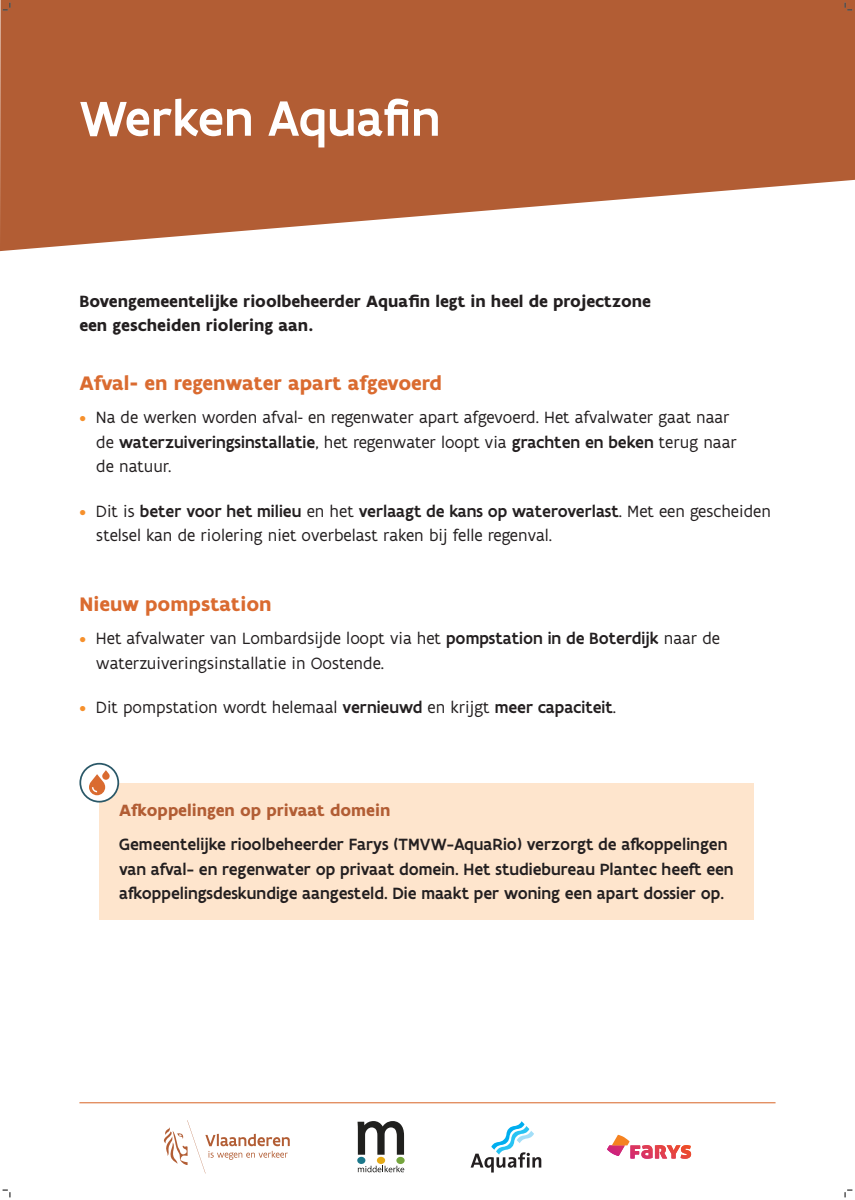
<style>
.page{position:relative;width:855px;height:1200px;background:#fff}
.page>*{position:absolute;margin:0;border:0;box-sizing:border-box;transform-origin:0 0}
.t1{font:500 52.5px "Flanders Art Sans";color:#fff}
.Tussentitel{font:700 21px "Flanders Art Sans";color:#da6b30}
.t2{font:17.5px/24.5px "Flanders Art Sans";color:#231f20}
.Hoofdtitel{font:500 17.5px/24.5px "Flanders Art Sans";color:#231f20}
.Hoofdtitel-2{font:700 17.5px/24.5px "Flanders Art Sans";color:#231f20}
.Hoofdtitel-3{font:700 17.5px "Flanders Art Sans";color:#b25d34}
.s1{color:#f6902c}
.s2{font-weight:500}
</style>
<div class="page">
<hr style="left:79px;top:1102px;width:696px;height:1px;background:#da6b30">
<svg style="left:0;top:0;width:854px;height:251px;fill:#b25d34"></svg>
<svg style="left:164px;top:1120px;width:125px;height:53px"></svg>
<div style="left:357px;top:1156px;width:8px;height:7px;background:#1b788b;border-radius:50%"></div>
<div style="left:377px;top:1156px;width:8px;height:7px;background:#e5aa16;border-radius:50%"></div>
<div style="left:396px;top:1156px;width:8px;height:8px;background:#75a53e;border-radius:50%"></div>
<svg style="left:357px;top:1165px;width:47px;height:7px"></svg>
<svg style="left:357px;top:1121px;width:47px;height:33px"></svg>
<svg style="left:607px;top:1141px;width:85px;height:18px"></svg>
<svg style="left:641px;top:1145px;width:49px;height:13px"></svg>
<svg style="left:611px;top:1134px;width:18px;height:11px"></svg>
<svg style="left:470px;top:1121px;width:71px;height:51px"></svg>
<div style="left:99px;top:782px;width:654px;height:137px;background:#fee5cd"></div>
<div style="left:80px;top:763px;width:38px;height:38px;background:#fff;border-radius:50%"></div>
<div style="left:79px;top:763px;width:40px;height:39px;border:2px solid #2a5868;border-radius:50%"></div>
<svg style="left:89px;top:770px;width:21px;height:25px"></svg>
<svg style="left:3px;top:3px;width:8px;height:8px"></svg>
<svg style="left:3px;top:1189px;width:8px;height:8px"></svg>
<svg style="left:844px;top:3px;width:8px;height:8px"></svg>
<svg style="left:844px;top:1189px;width:8px;height:8px"></svg>
<p class="t1" style="left:79px;top:86px;width:362px">Werken Aquafin</p>
<p class="Hoofdtitel-2" style="left:79px;top:289px;width:573px">Bovengemeentelijke rioolbeheerder Aquafin legt in heel de projectzone een gescheiden riolering aan.</p>
<p class="Tussentitel" style="left:79px;top:370px;width:364px">Afval- en regenwater apart afgevoerd</p>
<p class="t2" style="left:96px;top:405px;width:641px;text-indent:-17px"><span class="s1">•</span> Na de werken worden afval- en regenwater apart afgevoerd. Het afvalwater gaat naar de <span class="s2">waterzuiveringsinstallatie</span>, het regenwater loopt via <span class="s2">grachten en beken</span> terug naar de natuur.</p>
<p class="t2" style="left:96px;top:499px;width:675px;text-indent:-17px"><span class="s1">•</span> Dit is <span class="s2">beter voor het milieu</span> en het <span class="s2">verlaagt de kans op wateroverlast</span>. Met een gescheiden stelsel kan de riolering niet overbelast raken bij felle regenval.</p>
<p class="Tussentitel" style="left:79px;top:591px;width:194px">Nieuw pompstation</p>
<p class="t2" style="left:96px;top:626px;width:625px;text-indent:-17px"><span class="s1">•</span> Het afvalwater van Lombardsijde loopt via het <span class="s2">pompstation in de Boterdijk</span> naar de waterzuiveringsinstallatie in Oostende.</p>
<p class="t2" style="left:79px;top:695px;width:538px"><span class="s1">•</span> Dit pompstation wordt helemaal <span class="s2">vernieuwd</span> en krijgt <span class="s2">meer capaciteit</span>.</p>
<p class="Hoofdtitel-3" style="left:119px;top:799px;width:273px">Afkoppelingen op privaat domein</p>
<p class="Hoofdtitel" style="left:119px;top:832px;width:615px">Gemeentelijke rioolbeheerder Farys (TMVW-AquaRio) verzorgt de afkoppelingen van afval- en regenwater op privaat domein. Het studiebureau Plantec heeft een afkoppelingsdeskundige aangesteld. Die maakt per woning een apart dossier op.</p>
</div>
